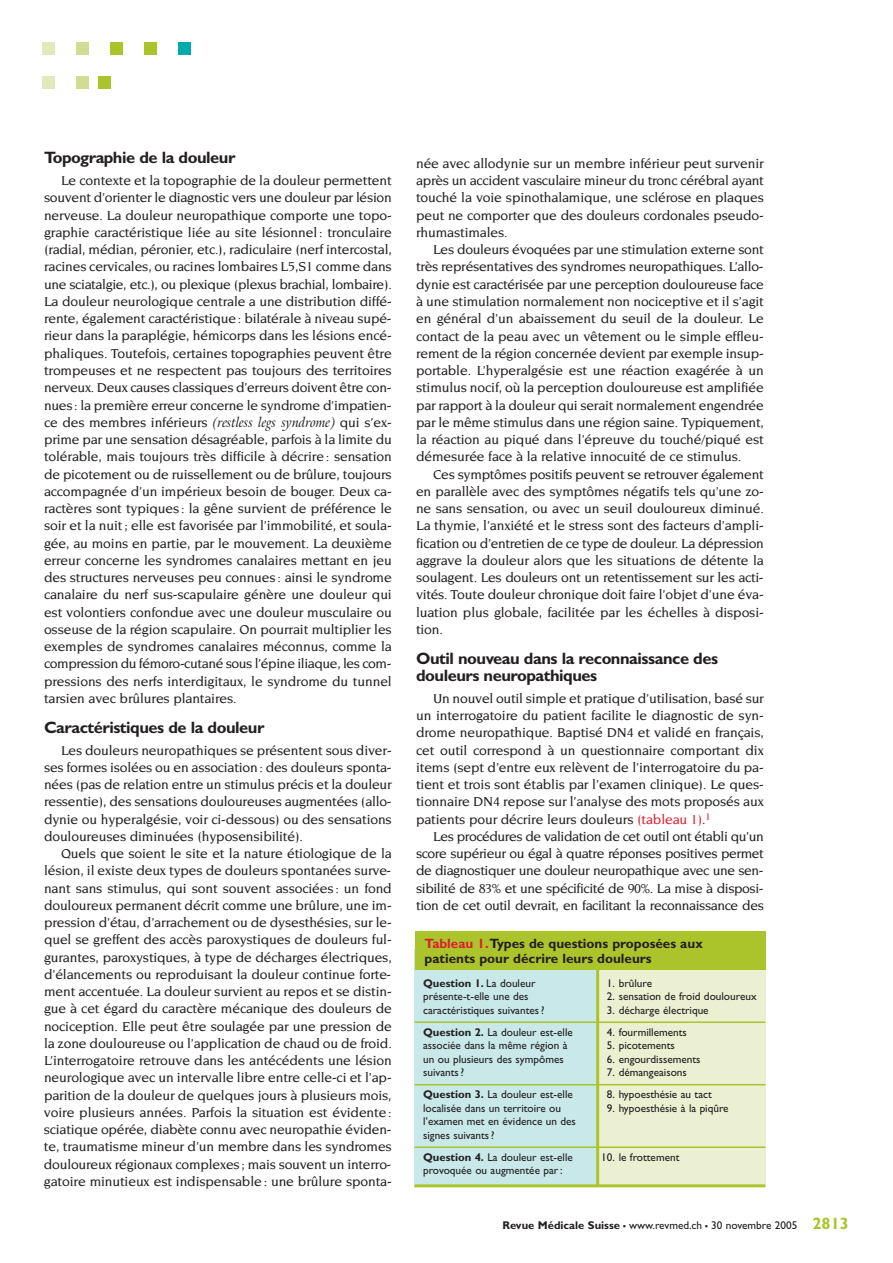
<style>
.page{position:relative;width:893px;height:1263px;background:#fff}
.page>*{position:absolute;margin:0;border:0;box-sizing:border-box;transform-origin:0 0}
.t1{font:700 16.5px/17.2px "Gill Sans";letter-spacing:-.03em;color:#231f20}
.t2{font:500 13.95px/17.2px "Novarese";letter-spacing:-.01em;color:#231f20;text-align:justify}
.t3{font:700 13.5px/15px "Gill Sans";color:#231f20}
.t4{font:11.25px/13.5px "Gill Sans";color:#231f20}
.t5{font:700 11.25px "Gill Sans";color:#231f20}
.s1{font-family:"Arrus BT";font-weight:400;font-style:italic}
.s2{color:#db1f31}
.s3{font-weight:400}
.s4{font-weight:700}
.s5{font-weight:700;font-size:16.5px}
.s6{font-weight:700;font-size:16.5px;color:#acc42b}
</style>
<div class="page">
<div style="left:179px;top:43px;width:12px;height:12px;background:#00aaad"></div>
<div style="left:145px;top:43px;width:12px;height:12px;background:#acc42b"></div>
<div style="left:111px;top:43px;width:12px;height:12px;background:#acc42b"></div>
<div style="left:77px;top:43px;width:12px;height:12px;background:#d2dd93"></div>
<div style="left:43px;top:43px;width:12px;height:12px;background:#e2eabc"></div>
<div style="left:99px;top:77px;width:12px;height:12px;background:#acc42b"></div>
<div style="left:77px;top:77px;width:12px;height:12px;background:#d2dd93"></div>
<div style="left:43px;top:77px;width:12px;height:12px;background:#e2eabc"></div>
<div style="left:598px;top:960px;width:167px;height:226px;background:#ebf0d2"></div>
<div style="left:415px;top:949px;width:182px;height:237px;background:#c8e8ea"></div>
<hr style="left:415px;top:1021px;width:350px;height:2px;background:#acc42b">
<hr style="left:415px;top:1084px;width:350px;height:1px;background:#acc42b">
<hr style="left:415px;top:1146px;width:350px;height:2px;background:#acc42b">
<hr style="left:596px;top:968px;width:3px;height:218px;background:#acc42b">
<hr style="left:414px;top:1184px;width:351px;height:3px;background:#acc42b">
<div style="left:415px;top:931px;width:350px;height:38px;background:#acc42b"></div>
<p class="t1" style="left:44px;top:151px;width:193px">Topographie de la douleur</p>
<p class="t2" style="left:44px;top:173px;width:349px;text-indent:17px">Le contexte et la topographie de la douleur permettent souvent d’orienter le diagnostic vers une douleur par lésion nerveuse. La douleur neuropathique comporte une topo&shy;graphie caractéristique liée au site lésionnel: tronculaire (radial, médian, péronier, etc.), radiculaire (nerf intercostal, racines cervicales, ou racines lombaires L5,S1 comme dans une sciatalgie, etc.), ou plexique (plexus brachial, lombaire).<br>La douleur neurologique centrale a une distribution diffé&shy;rente, également caractéristique: bilatérale à niveau supé&shy;rieur dans la paraplégie, hémicorps dans les lésions encé&shy;phaliques. Toutefois, certaines topographies peuvent être trompeuses et ne respectent pas toujours des territoires nerveux. Deux causes classiques d’erreurs doivent être con&shy;nues: la première erreur concerne le syndrome d’impatien&shy;ce des membres inférieurs <span class="s1">(restless legs syndrome)</span> qui s’ex&shy;prime par une sensation désagréable, parfois à la limite du tolérable, mais toujours très difficile à décrire: sensation de picotement ou de ruissellement ou de brûlure, toujours accompagnée d’un impérieux besoin de bouger. Deux ca&shy;ractères sont typiques : la gêne survient de préférence le soir et la nuit; elle est favorisée par l’immobilité, et soula&shy;gée, au moins en partie, par le mouvement. La deuxième erreur concerne les syndromes canalaires mettant en jeu des structures nerveuses peu connues : ainsi le syndrome canalaire du nerf sus-scapulaire génère une douleur qui est volontiers confondue avec une douleur musculaire ou osseuse de la région scapulaire. On pourrait multiplier les exemples de syndromes canalaires méconnus, comme la compression du fémoro-cutané sous l’épine iliaque, les com&shy;pressions des nerfs interdigitaux, le syndrome du tunnel tarsien avec brûlures plantaires.</p>
<p class="t1" style="left:44px;top:720px;width:222px">Caractéristiques de la douleur</p>
<p class="t2" style="left:44px;top:742px;width:349px;text-indent:17px">Les douleurs neuropathiques se présentent sous diver&shy;ses formes isolées ou en association: des douleurs sponta&shy;nées (pas de relation entre un stimulus précis et la douleur ressentie), des sensations douloureuses augmentées (allo&shy;dynie ou hyperalgésie, voir ci-dessous) ou des sensations douloureuses diminuées (hyposensibilité).</p>
<p class="t2" style="left:44px;top:845px;width:349px;text-indent:17px">Quels que soient le site et la nature étiologique de la lésion, il existe deux types de douleurs spontanées surve&shy;nant sans stimulus, qui sont souvent associées : un fond douloureux permanent décrit comme une brûlure, une im&shy;pression d’étau, d’arrachement ou de dysesthésies, sur le&shy;quel se greffent des accès paroxystiques de douleurs ful&shy;gurantes, paroxystiques, à type de décharges électriques, d’élancements ou reproduisant la douleur continue forte&shy;ment accentuée. La douleur survient au repos et se distin&shy;gue à cet égard du caractère mécanique des douleurs de nociception. Elle peut être soulagée par une pression de la zone douloureuse ou l’application de chaud ou de froid.<br>L’interrogatoire retrouve dans les antécédents une lésion neurologique avec un intervalle libre entre celle-ci et l’ap&shy;parition de la douleur de quelques jours à plusieurs mois, voire plusieurs années. Parfois la situation est évidente: sciatique opérée, diabète connu avec neuropathie éviden&shy;te, traumatisme mineur d’un membre dans les syndromes douloureux régionaux complexes ; mais souvent un interro&shy;gatoire minutieux est indispensable: une brûlure sponta-</p>
<p class="t2" style="left:416px;top:155px;width:349px">née avec allodynie sur un membre inférieur peut survenir après un accident vasculaire mineur du tronc cérébral ayant touché la voie spinothalamique, une sclérose en plaques peut ne comporter que des douleurs cordonales pseudo&shy;rhumastimales.</p>
<p class="t2" style="left:416px;top:242px;width:349px;text-indent:17px">Les douleurs évoquées par une stimulation externe sont très représentatives des syndromes neuropathiques. L’allo&shy;dynie est caractérisée par une perception douloureuse face à une stimulation normalement non nociceptive et il s’agit en général d’un abaissement du seuil de la douleur. Le contact de la peau avec un vêtement ou le simple effleu&shy;rement de la région concernée devient par exemple insup&shy;portable. L’hyperalgésie est une réaction exagérée à un stimulus nocif, où la perception douloureuse est amplifiée par rapport à la douleur qui serait normalement engendrée par le même stimulus dans une région saine. Typiquement, la réaction au piqué dans l’épreuve du touché/piqué est démesurée face à la relative innocuité de ce stimulus.</p>
<p class="t2" style="left:416px;top:466px;width:349px;text-indent:17px">Ces symptômes positifs peuvent se retrouver également en parallèle avec des symptômes négatifs tels qu’une zo&shy;ne sans sensation, ou avec un seuil douloureux diminué.<br>La thymie, l’anxiété et le stress sont des facteurs d’ampli&shy;fication ou d’entretien de ce type de douleur. La dépression aggrave la douleur alors que les situations de détente la soulagent. Les douleurs ont un retentissement sur les acti&shy;vités. Toute douleur chronique doit faire l’objet d’une éva&shy;luation plus globale, facilitée par les échelles à disposi&shy;tion.</p>
<p class="t1" style="left:416px;top:651px;width:303px">Outil nouveau dans la reconnaissance des douleurs neuropathiques</p>
<p class="t2" style="left:416px;top:690px;width:349px;text-indent:17px">Un nouvel outil simple et pratique d’utilisation, basé sur un interrogatoire du patient facilite le diagnostic de syn&shy;drome neuropathique. Baptisé DN4 et validé en français, cet outil correspond à un questionnaire comportant dix items (sept d’entre eux relèvent de l’interrogatoire du pa&shy;tient et trois sont établis par l’examen clinique). Le ques&shy;tionnaire DN4 repose sur l’analyse des mots proposés aux patients pour décrire leurs douleurs <span class="s2">(tableau 1)</span>.<sup>1</sup></p>
<p class="t2" style="left:416px;top:828px;width:349px;text-indent:17px">Les procédures de validation de cet outil ont établi qu’un score supérieur ou égal à quatre réponses positives permet de diagnostiquer une douleur neuropathique avec une sen&shy;sibilité de 83% et une spécificité de 90%. La mise à disposi&shy;tion de cet outil devrait, en facilitant la reconnaissance des</p>
<p class="t3" style="left:425px;top:937px;width:280px"><span class="s2">Tableau 1.</span>Types de questions proposées aux patients pour décrire leurs douleurs</p>
<p class="t5" style="left:423px;top:979px;width:114px">Question 1. <span class="s3">La douleur</span></p>
<p class="t4" style="left:607px;top:977px;width:47px">1. brûlure</p>
<p class="t4" style="left:423px;top:991px;width:107px">présente-t-elle une des</p>
<p class="t4" style="left:607px;top:991px;width:151px">2. sensation de froid douloureux</p>
<p class="t4" style="left:423px;top:1004px;width:123px">caractéristiques suivantes?</p>
<p class="t4" style="left:607px;top:1004px;width:103px">3. décharge électrique</p>
<p class="t4" style="left:423px;top:1026px;width:151px"><span class="s4">Question 2.</span> La douleur est-elle</p>
<p class="t4" style="left:607px;top:1026px;width:82px">4. fourmillements</p>
<p class="t4" style="left:423px;top:1040px;width:146px">associée dans la même région à</p>
<p class="t4" style="left:607px;top:1040px;width:70px">5. picotements</p>
<p class="t4" style="left:423px;top:1053px;width:142px">un ou plusieurs des sympômes</p>
<p class="t4" style="left:607px;top:1053px;width:95px">6. engourdissements</p>
<p class="t4" style="left:423px;top:1067px;width:43px">suivants?</p>
<p class="t4" style="left:607px;top:1067px;width:82px">7. démangeaisons</p>
<p class="t4" style="left:423px;top:1089px;width:151px"><span class="s4">Question 3.</span> La douleur est-elle</p>
<p class="t4" style="left:607px;top:1089px;width:107px">8. hypoesthésie au tact</p>
<p class="t4" style="left:423px;top:1102px;width:140px">localisée dans un territoire ou</p>
<p class="t4" style="left:607px;top:1102px;width:123px">9. hypoesthésie à la piqûre</p>
<p class="t4" style="left:423px;top:1116px;width:154px">l’examen met en évidence un des signes suivants?</p>
<p class="t4" style="left:423px;top:1151px;width:151px"><span class="s4">Question 4.</span> La douleur est-elle</p>
<p class="t4" style="left:601px;top:1151px;width:80px">10. le frottement</p>
<p class="t4" style="left:423px;top:1165px;width:141px">provoquée ou augmentée par:</p>
<p class="t4" style="left:502px;top:1219px;width:348px"><span class="s4">Revue Médicale Suisse</span> <span class="s5">–</span> www.revmed.ch <span class="s5">–</span> 30 novembre 2005 <span class="s6">2813</span></p>
</div>
